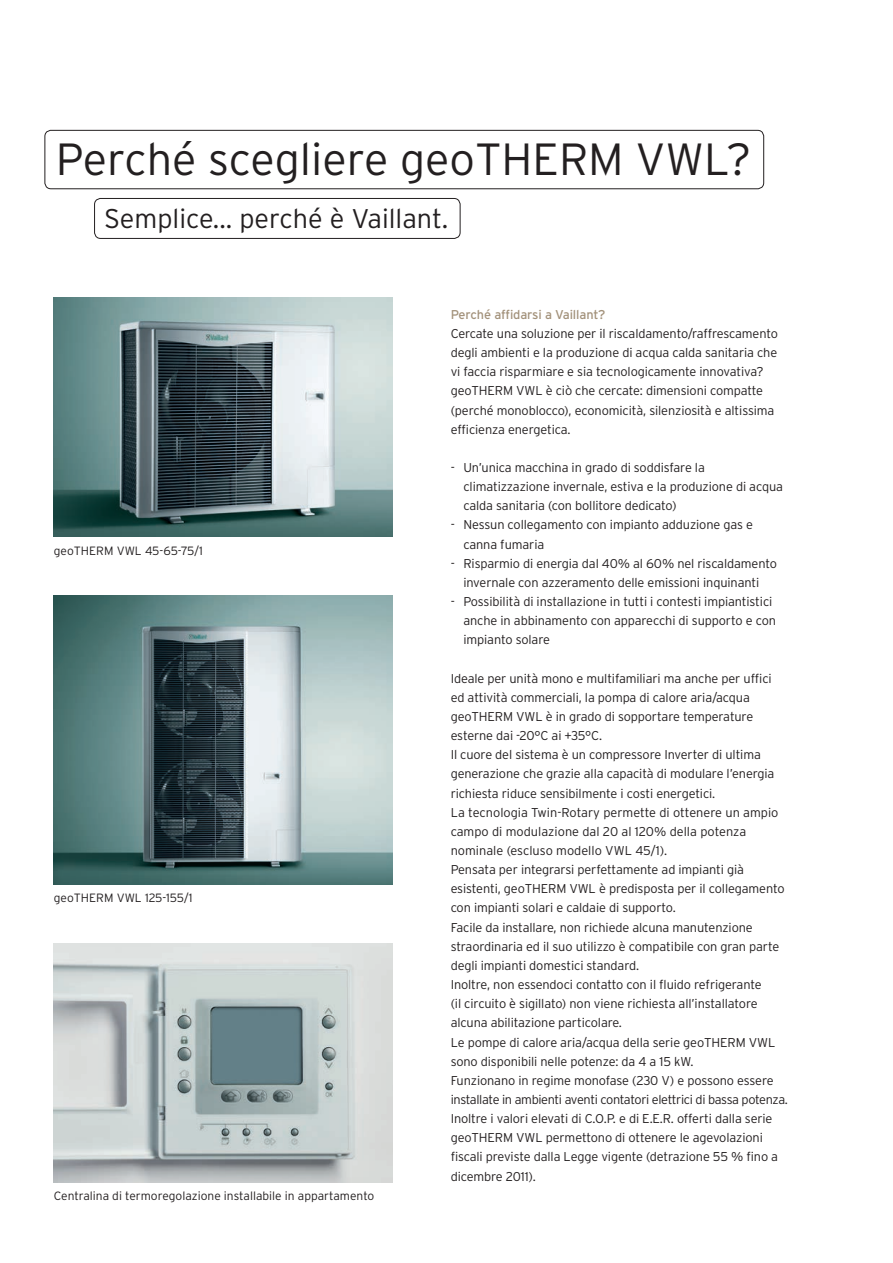
<style>
.page{position:relative;width:893px;height:1263px;background:#fff}
.page>*{position:absolute;margin:0;border:0;box-sizing:border-box;transform-origin:0 0}
.t1{font:300 45px "Interstate";color:#231f20}
.t2{font:300 27px "Interstate";color:#231f20}
.t3{font:300 12.75px/19.2px "Interstate OT";letter-spacing:-.01em;color:#231f20}
.t4{font:12.75px "Interstate OT";letter-spacing:-.01em;color:#a3927b}
.t5{font:300 12px "Interstate OT";color:#231f20}
</style>
<div class="page">
<div style="left:94px;top:198px;width:366px;height:40px;border:1px solid #231f20;border-radius:6px"></div>
<div style="left:45px;top:130px;width:718px;height:59px;border:1px solid #231f20;border-radius:6px"></div>
<img style="left:54px;top:297px;width:338px;height:239px">
<img style="left:54px;top:595px;width:338px;height:289px">
<img style="left:54px;top:943px;width:338px;height:238px">
<h1 class="t1" style="left:56px;top:134px;width:696px">Perché scegliere geoTHERM VWL?</h1>
<h2 class="t2" style="left:104px;top:203px;width:345px">Semplice... perché è Vaillant.</h2>
<p class="t5" style="left:54px;top:543px;width:150px">geoTHERM VWL 45-65-75/1</p>
<p class="t5" style="left:54px;top:891px;width:140px">geoTHERM VWL 125-155/1</p>
<p class="t5" style="left:54px;top:1188px;width:322px">Centralina di termoregolazione installabile in appartamento</p>
<p class="t4" style="left:450px;top:307px;width:156px">Perché affidarsi a Vaillant?</p>
<p class="t3" style="left:450px;top:323px;width:329px">Cercate una soluzione per il riscaldamento/raffrescamento degli ambienti e la produzione di acqua calda sanitaria che vi faccia risparmiare e sia tecnologicamente innovativa? geoTHERM VWL è ciò che cercate: dimensioni compatte (perché monoblocco), economicità, silenziosità e altissima efficienza energetica.</p>
<p class="t3" style="left:463px;top:457px;width:321px;text-indent:-13px">- Un’unica macchina in grado di soddisfare la climatizzazione invernale, estiva e la produzione di acqua calda sanitaria (con bollitore dedicato)</p>
<p class="t3" style="left:463px;top:515px;width:291px;text-indent:-13px">- Nessun collegamento con impianto adduzione gas e canna fumaria</p>
<p class="t3" style="left:450px;top:553px;width:328px;text-align:center">- Risparmio di energia dal 40% al 60% nel riscaldamento invernale con azzeramento delle emissioni inquinanti</p>
<p class="t3" style="left:463px;top:591px;width:314px;text-indent:-13px">- Possibilità di installazione in tutti i contesti impiantistici anche in abbinamento con apparecchi di supporto e con impianto solare</p>
<p class="t3" style="left:450px;top:668px;width:338px">Ideale per unità mono e multifamiliari ma anche per uffici ed attività commerciali, la pompa di calore aria/acqua geoTHERM VWL è in grado di sopportare temperature esterne dai -20°C ai +35°C.<br>Il cuore del sistema è un compressore Inverter di ultima generazione che grazie alla capacità di modulare l’energia richiesta riduce sensibilmente i costi energetici.<br>La tecnologia Twin-Rotary permette di ottenere un ampio campo di modulazione dal 20 al 120% della potenza nominale (escluso modello VWL 45/1).<br>Pensata per integrarsi perfettamente ad impianti già esistenti, geoTHERM VWL è predisposta per il collegamento con impianti solari e caldaie di supporto.<br>Facile da installare, non richiede alcuna manutenzione straordinaria ed il suo utilizzo è compatibile con gran parte degli impianti domestici standard.<br>Inoltre, non essendoci contatto con il fluido refrigerante<br>(il circuito è sigillato) non viene richiesta all’installatore alcuna abilitazione particolare.<br>Le pompe di calore aria/acqua della serie geoTHERM VWL sono disponibili nelle potenze: da 4 a 15 kW.<br>Funzionano in regime monofase (230 V) e possono essere installate in ambienti aventi contatori elettrici di bassa potenza.<br>Inoltre i valori elevati di C.O.P. e di E.E.R. offerti dalla serie geoTHERM VWL permettono di ottenere le agevolazioni fiscali previste dalla Legge vigente (detrazione 55 % fino a dicembre 2011).</p>
</div>
